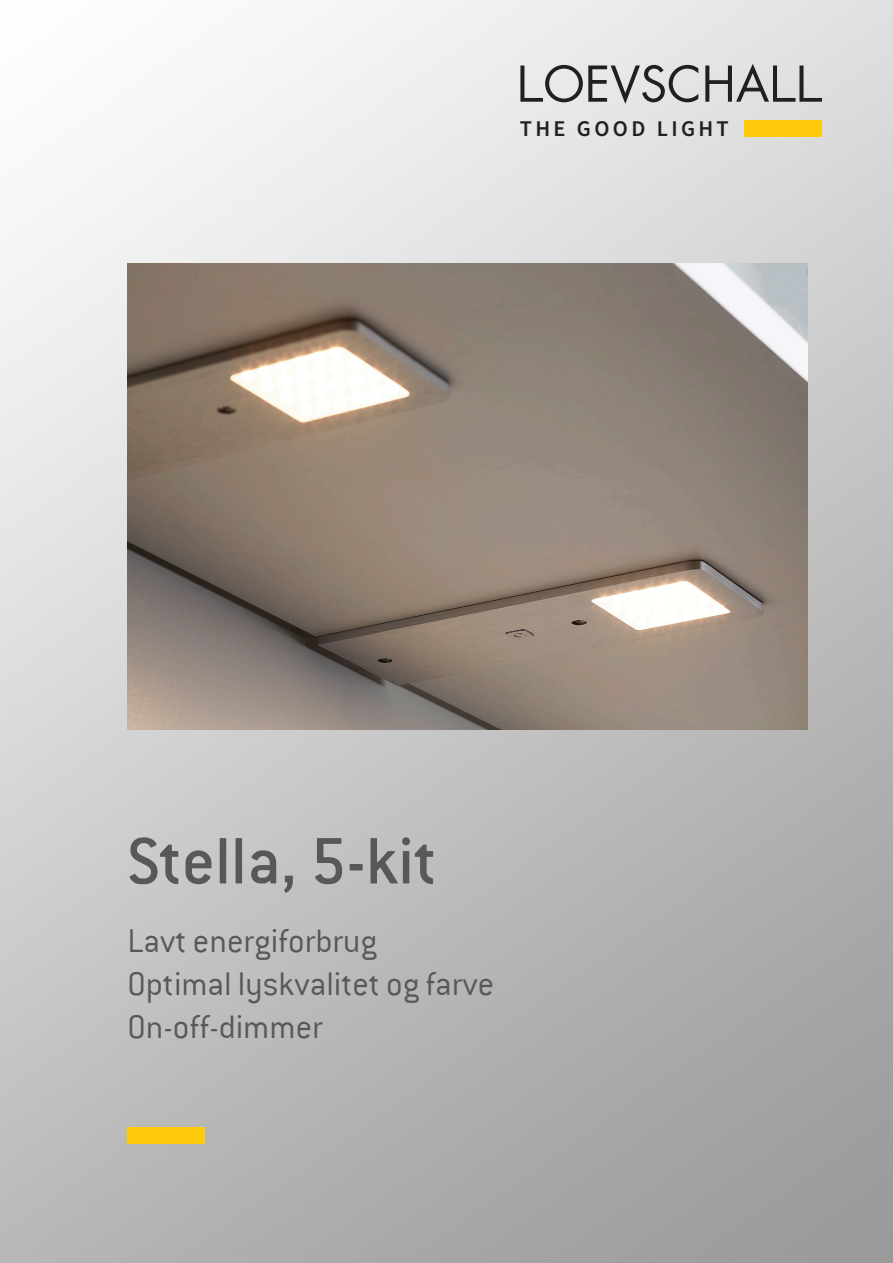
<style>
.page{position:relative;width:893px;height:1263px;background:#fff}
.page>*{position:absolute;margin:0;border:0;box-sizing:border-box;transform-origin:0 0}
.t1{font:500 72px "Conduit ITC";color:#57585a}
.t2{font:300 36px "Conduit ITC";color:#57585a}
.t3{font:600 22.5px "Source Sans Pro";letter-spacing:.15em;color:#231f20}
</style>
<div class="page">
<img style="left:0;top:0;width:893px;height:1263px">
<svg style="left:520px;top:65px;width:178px;height:39px;background:#b4b3b3"></svg>
<svg style="left:705px;top:64px;width:117px;height:38px;background:#b0afaf"></svg>
<div style="left:744px;top:120px;width:78px;height:17px;background:#feca0a"></div>
<div style="left:128px;top:1127px;width:77px;height:16px;background:#feca0a"></div>
<img style="left:128px;top:264px;width:680px;height:465px">
<p class="t3" style="left:520px;top:114px;width:211px">THE GOOD LIGHT</p>
<p class="t1" style="left:128px;top:820px;width:311px">Stella, 5-kit</p>
<p class="t2" style="left:128px;top:921px;width:251px">Lavt energiforbrug</p>
<p class="t2" style="left:128px;top:964px;width:368px">Optimal lyskvalitet og farve</p>
<p class="t2" style="left:128px;top:1007px;width:197px">On-off-dimmer</p>
</div>
